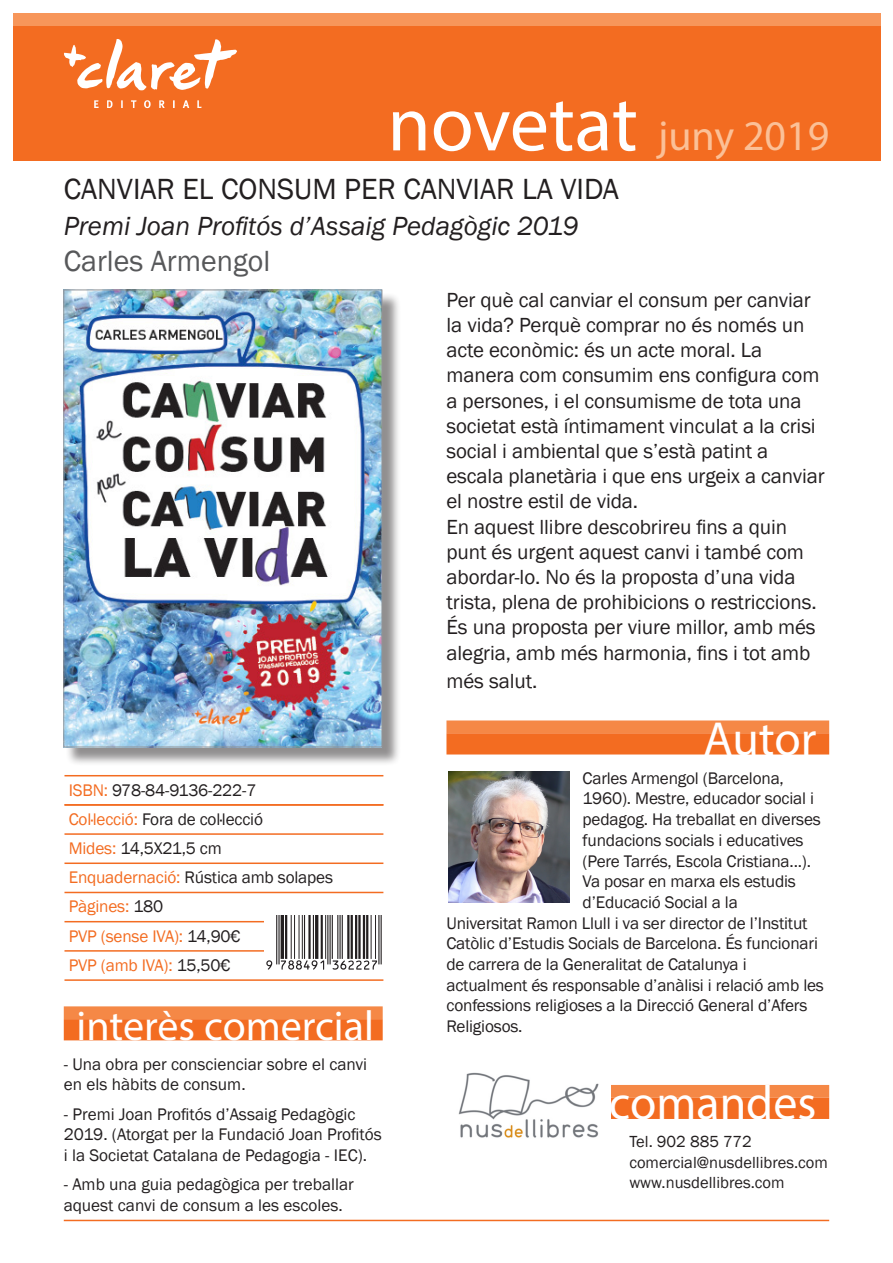
<style>
.page{position:relative;width:893px;height:1263px;background:#fff}
.page>*{position:absolute;margin:0;border:0;box-sizing:border-box;transform-origin:0 0}
.t1{font:48px "Myriad Pro";color:#fff}
.t2{font:42.45px "Myriad Pro";color:#fbc097}
.t3{font:42px "Myriad Pro";color:#fff}
.t4{font:30px "Franklin Gothic";color:#231f20}
.t5{font:30px "Franklin Gothic";color:#57585a}
.t6{font:italic 27px "Franklin Gothic";color:#231f20}
.t7{font:21px/25.2px "Franklin Gothic";letter-spacing:-.005em;color:#231f20}
.t8{font:17.25px/20.7px "Franklin Gothic";letter-spacing:-.01em;color:#231f20}
.t9{font:17.25px "Franklin Gothic";letter-spacing:-.01em;color:#f36c21}
.t10{font:16.5px/20.2px "Franklin Gothic";color:#231f20}
.s1{font-size:78.75px;color:#fff}
.s2{color:#f36c21}
.s3{color:#231f20}
</style>
<div class="page">
<div style="left:13px;top:16px;width:867px;height:145px;background:#f36c21"></div>
<img style="left:64px;top:39px;width:173px;height:69px">
<div style="left:446px;top:720px;width:383px;height:13px;background:#f58846"></div>
<div style="left:446px;top:733px;width:383px;height:21px;background:#f36c21"></div>
<div style="left:446px;top:1085px;width:383px;height:13px;background:#f58846"></div>
<div style="left:446px;top:1098px;width:383px;height:21px;background:#f36c21"></div>
<hr style="left:64px;top:775px;width:319px;height:1px;background:#f36c21">
<hr style="left:64px;top:804px;width:319px;height:2px;background:#f36c21">
<hr style="left:64px;top:833px;width:319px;height:2px;background:#f36c21">
<hr style="left:64px;top:862px;width:319px;height:2px;background:#f36c21">
<hr style="left:64px;top:892px;width:319px;height:1px;background:#f36c21">
<hr style="left:64px;top:921px;width:319px;height:1px;background:#f36c21">
<hr style="left:64px;top:950px;width:319px;height:2px;background:#f36c21">
<hr style="left:64px;top:979px;width:319px;height:2px;background:#f36c21">
<div style="left:264px;top:915px;width:119px;height:56px;background:#fff"></div>
<img style="left:266px;top:915px;width:116px;height:55px">
<div style="left:64px;top:1006px;width:319px;height:13px;background:#f58846"></div>
<div style="left:64px;top:1019px;width:319px;height:21px;background:#f36c21"></div>
<div style="left:13px;top:13px;width:867px;height:13px;background:#f7965a"></div>
<div style="left:66px;top:292px;width:335px;height:474px;background:#231f20;opacity:.5"></div>
<img style="left:65px;top:292px;width:315px;height:453px">
<div style="left:63px;top:290px;width:319px;height:457px;border:1px solid #939598"></div>
<img style="left:446px;top:1072px;width:164px;height:66px">
<hr style="left:64px;top:1220px;width:765px;height:1px;background:#f36c21">
<img style="left:448px;top:771px;width:122px;height:131px">
<p class="t2" style="left:388px;top:110px;width:443px"><span class="s1">novetat</span> juny 2019</p>
<p class="t4" style="left:64px;top:170px;width:556px">CANVIAR EL CONSUM PER CANVIAR LA VIDA</p>
<p class="t6" style="left:64px;top:209px;width:516px">Premi Joan Profitós d’Assaig Pedagògic 2019</p>
<p class="t5" style="left:64px;top:242px;width:208px">Carles Armengol</p>
<p class="t7" style="left:446px;top:288px;width:380px">Per què cal canviar el consum per canviar la vida? Perquè comprar no és només un acte econòmic: és un acte moral. La manera com consumim ens configura com a persones, i el consumisme de tota una societat està íntimament vinculat a la crisi social i ambiental que s’està patint a escala planetària i que ens urgeix a canviar el nostre estil de vida.<br>En aquest llibre descobrireu fins a quin punt és urgent aquest canvi i també com abordar-lo. No és la proposta d’una vida trista, plena de prohibicions o restriccions.<br>És una proposta per viure millor, amb més alegria, amb més harmonia, fins i tot amb</p>
<p class="t7" style="left:446px;top:669px;width:92px">més salut.</p>
<p class="t1" style="left:703px;top:709px;width:114px">Autor</p>
<p class="t8" style="left:583px;top:768px;width:203px">Carles Armengol (Barcelona,</p>
<p class="t8" style="left:583px;top:789px;width:233px">1960). Mestre, educador social i</p>
<p class="t8" style="left:583px;top:809px;width:240px">pedagog. Ha treballat en diverses</p>
<p class="t8" style="left:583px;top:830px;width:222px">fundacions socials i educatives</p>
<p class="t8" style="left:583px;top:851px;width:230px">(Pere Tarrés, Escola Cristiana...).</p>
<p class="t8" style="left:583px;top:871px;width:215px">Va posar en marxa els estudis</p>
<p class="t8" style="left:583px;top:892px;width:157px">d’Educació Social a la</p>
<p class="t8" style="left:446px;top:913px;width:363px">Universitat Ramon Llull i va ser director de l’Institut</p>
<p class="t8" style="left:446px;top:933px;width:373px">Catòlic d’Estudis Socials de Barcelona. És funcionari</p>
<p class="t8" style="left:446px;top:954px;width:302px">de carrera de la Generalitat de Catalunya i</p>
<p class="t8" style="left:446px;top:975px;width:379px">actualment és responsable d’anàlisi i relació amb les</p>
<p class="t8" style="left:446px;top:996px;width:363px">confessions religioses a la Direcció General d’Afers</p>
<p class="t8" style="left:446px;top:1016px;width:78px">Religiosos.</p>
<p class="t8" style="left:69px;top:780px;width:189px"><span class="s2">ISBN:</span> 978-84-9136-222-7</p>
<p class="t8" style="left:69px;top:809px;width:196px"><span class="s2">Col·lecció:</span> Fora de col·lecció</p>
<p class="t8" style="left:69px;top:838px;width:155px"><span class="s2">Mides:</span> 14,5X21,5 cm</p>
<p class="t8" style="left:69px;top:867px;width:266px"><span class="s2">Enquadernació:</span> Rústica amb solapes</p>
<p class="t9" style="left:69px;top:896px;width:96px">Pàgines: <span class="s3">180</span></p>
<p class="t9" style="left:69px;top:925px;width:173px">PVP (sense IVA): <span class="s3">14,90€</span></p>
<p class="t9" style="left:69px;top:954px;width:163px">PVP (amb IVA): <span class="s3">15,50€</span></p>
<p class="t3" style="left:77px;top:1000px;width:299px">interès comercial</p>
<p class="t8" style="left:64px;top:1054px;width:305px">- Una obra per conscienciar sobre el canvi en els hàbits de consum.</p>
<p class="t8" style="left:64px;top:1104px;width:320px">- Premi Joan Profitós d’Assaig Pedagògic<br>2019. (Atorgat per la Fundació Joan Profitós i la Societat Catalana de Pedagogia - IEC).</p>
<p class="t8" style="left:64px;top:1174px;width:292px">- Amb una guia pedagògica per treballar aquest canvi de consum a les escoles.</p>
<p class="t1" style="left:609px;top:1073px;width:209px">comandes</p>
<p class="t10" style="left:629px;top:1132px;width:200px">Tel. 902 885 772 comercial@nusdellibres.com www.nusdellibres.com</p>
</div>
